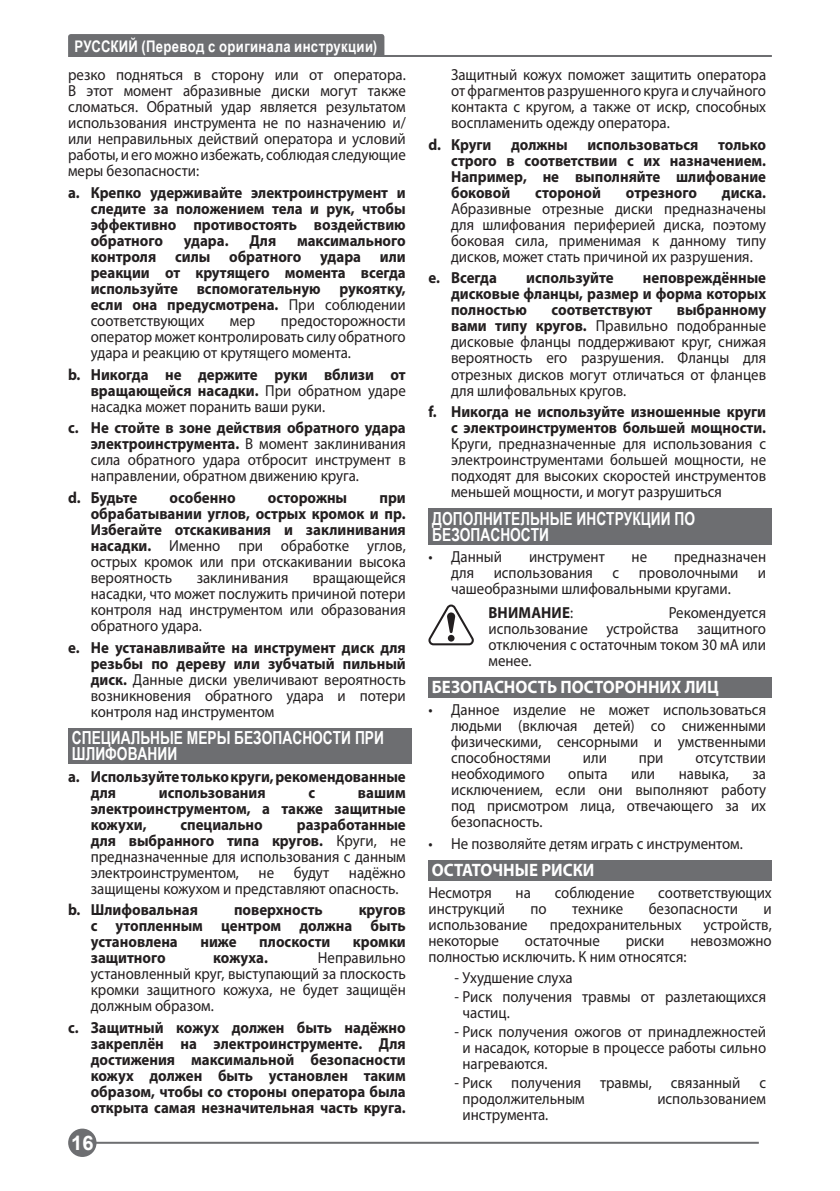
<style>
.page{position:relative;width:840px;height:1191px;background:#fff}
.page>*{position:absolute;margin:0;border:0;box-sizing:border-box;transform-origin:0 0}
.t1{font:700 20px "Arial";color:#fff}
.t2{font:700 18px/16px "Arial Narrow";color:#fff;scale:.93 1}
.t3{font:700 18px "Myriad Pro";color:#fff;scale:.93 1}
.t4{font:16px/16px "Myriad Pro";color:#231f20;text-align:justify;scale:.93 1}
.t5{font:700 16px/16px "Myriad Pro";color:#231f20;text-align:justify;scale:.93 1}
.t6{font:700 16px "Arial Narrow";letter-spacing:.02em;color:#fff}
.s1{font-weight:400}
.s2{font-weight:700}
</style>
<div class="page">
<hr style="left:68px;top:55px;width:703px;height:2px;background:#6d6e71">
<hr style="left:83px;top:1141px;width:675px;height:2px;background:#6d6e71">
<div style="left:68px;top:1128px;width:28px;height:29px;background:#6d6e71;border-radius:50%"></div>
<div style="left:68px;top:34px;width:316px;height:21px;background:#6d6e71"></div>
<div style="left:68px;top:728px;width:343px;height:36px;background:#6d6e71"></div>
<div style="left:428px;top:508px;width:343px;height:36px;background:#6d6e71"></div>
<div style="left:428px;top:677px;width:343px;height:21px;background:#6d6e71"></div>
<div style="left:428px;top:860px;width:343px;height:20px;background:#6d6e71"></div>
<svg style="left:428px;top:604px;width:46px;height:42px"></svg>
<p class="t6" style="left:75px;top:34px;width:304px">РУССКИЙ (Перевод с оригинала инструкции)</p>
<p class="t4" style="left:68px;top:68px;width:364px">резко подняться в сторону или от оператора.<br>В этот момент абразивные диски могут также сломаться. Обратный удар является результатом использования инструмента не по назначению и/ или неправильных действий оператора и условий работы, и его можно избежать, соблюдая следующие меры безопасности:</p>
<p class="t5" style="left:91px;top:186px;width:340px;text-indent:-23px">a. Крепкт удерживайте электртинструмент и следите за птлтжением тела и рук, чттбы эффективнт прттивтсттять втздействию тбратнтгт</p>
<p class="t5" style="left:184px;top:234px;width:50px">удара.</p>
<p class="t5" style="left:249px;top:234px;width:30px">Для</p>
<p class="t5" style="left:91px;top:234px;width:340px;text-indent:206px">максимальнтгт ктнтртля силы тбратнтгт удара или реакции тт крутящегт мтмента всегда исптльзуйте всптмтгательную руктятку, если тна предусмттрена. <span class="s1">При соблюдении соответствующих</span></p>
<p class="t4" style="left:91px;top:314px;width:340px;text-indent:190px">предосторожности оператор может контролировать силу обратного удара и реакцию от крутящего момента.</p>
<p class="t5" style="left:91px;top:367px;width:340px;text-indent:-23px">b. Никтгда не держите руки вблизи тт вращающейся насадки. <span class="s1">При обратном ударе насадка может поранить ваши руки.</span></p>
<p class="t4" style="left:91px;top:421px;width:340px;text-indent:-23px"><span class="s2">c. Не сттйте в зтне действия тбратнтгт удара электртинструмента.</span> В момент заклинивания сила обратного удара отбросит инструмент в направлении, обратном движению круга.</p>
<p class="t5" style="left:68px;top:491px;width:76px">d. Будьте</p>
<p class="t5" style="left:169px;top:491px;width:73px">тстбеннт</p>
<p class="t5" style="left:268px;top:491px;width:87px">тсттртжны</p>
<p class="t4" style="left:230px;top:314px;width:29px">мер</p>
<p class="t5" style="left:91px;top:491px;width:340px;text-indent:288px">при тбрабатывании углтв, тстрых кртмтк и пр.<br>Избегайте ттскакивания и заклинивания насадки. <span class="s1">Именно при обработке углов, острых кромок или при отскакивании высока вероятность</span></p>
<p class="t4" style="left:91px;top:571px;width:340px;text-indent:222px">вращающейся насадки, что может послужить причиной потери контроля над инструментом или образования обратного удара.</p>
<p class="t4" style="left:91px;top:640px;width:340px;text-indent:-23px"><span class="s2">e. Не устанавливайте на инструмент диск для резьбы пт дереву или зубчатый пильный диск.</span> Данные диски увеличивают вероятность возникновения обратного удара и потери контроля над инструментом</p>
<p class="t2" style="left:72px;top:728px;width:337px">СПЕЦИАЛЬНЫЕ МЕРЫ БЕЗОПАСНОСТИ ПРИ<br>ШЛИФОВАНИИ</p>
<p class="t5" style="left:91px;top:769px;width:340px;text-indent:-23px">a. Исптльзуйте ттлькт круги, ректмендтванные для</p>
<p class="t4" style="left:196px;top:571px;width:100px">заклинивания</p>
<p class="t5" style="left:91px;top:785px;width:340px;text-indent:267px">вашим электртинструменттм, а также защитные ктжухи,</p>
<p class="t5" style="left:159px;top:785px;width:116px">исптльзтвания</p>
<p class="t5" style="left:308px;top:785px;width:9px">с</p>
<p class="t4" style="left:91px;top:817px;width:340px;text-indent:206px"><span class="s2">разрабттанные для выбраннтгт типа кругтв.</span> Круги, не предназначенные для использования с данным электроинструментом, не будут надёжно защищены кожухом и представляют опасность.</p>
<p class="t5" style="left:68px;top:903px;width:141px">b. Шлифтвальная</p>
<p class="t5" style="left:234px;top:903px;width:97px">птверхнтсть</p>
<p class="t5" style="left:180px;top:817px;width:90px">специальнт</p>
<p class="t5" style="left:91px;top:903px;width:340px;text-indent:268px">кругтв с уттпленным центртм дтлжна быть устантвлена</p>
<p class="t5" style="left:200px;top:935px;width:40px">ниже</p>
<p class="t5" style="left:259px;top:935px;width:78px">плтсктсти</p>
<p class="t5" style="left:353px;top:935px;width:58px">кртмки</p>
<p class="t4" style="left:91px;top:951px;width:340px;text-indent:227px">Неправильно установленный круг, выступающий за плоскость кромки защитного кожуха, не будет защищён должным образом.</p>
<p class="t5" style="left:91px;top:1021px;width:340px;text-indent:-23px">c. Защитный ктжух дтлжен быть надёжнт закреплён на электртинструменте. Для дтстижения максимальнтй безтпаснтсти ктжух дтлжен быть устантвлен таким тбразтм, чттбы ст сттртны тператтра была тткрыта самая незначительная часть круга.</p>
<p class="t5" style="left:91px;top:951px;width:82px">защитнтгт</p>
<p class="t5" style="left:213px;top:951px;width:60px">ктжуха.</p>
<p class="t1" style="left:71px;top:1131px;width:24px">16</p>
<p class="t4" style="left:451px;top:68px;width:340px">Защитный кожух поможет защитить оператора от фрагментов разрушенного круга и случайного контакта с кругом, а также от искр, способных воспламенить одежду оператора.</p>
<p class="t5" style="left:451px;top:138px;width:340px;text-indent:-23px">d. Круги дтлжны исптльзтваться ттлькт стртгт в стттветствии с их назначением.<br>Например, не выптлняйте шлифтвание бтктвтй</p>
<p class="t5" style="left:535px;top:186px;width:72px">сттртнтй</p>
<p class="t5" style="left:625px;top:186px;width:78px">ттрезнтгт</p>
<p class="t5" style="left:721px;top:186px;width:49px">диска.</p>
<p class="t4" style="left:451px;top:202px;width:340px">Абразивные отрезные диски предназначены для шлифования периферией диска, поэтому боковая сила, применимая к данному типу дисков, может стать причиной их разрушения.</p>
<p class="t5" style="left:428px;top:271px;width:75px">e. Всегда</p>
<p class="t5" style="left:526px;top:271px;width:95px">исптльзуйте</p>
<p class="t5" style="left:451px;top:271px;width:340px;text-indent:192px">нептвреждённые дисктвые фланцы, размер и фтрма ктттрых птлнтстью</p>
<p class="t4" style="left:451px;top:303px;width:340px;text-indent:225px"><span class="s2">выбраннтму вами типу кругтв.</span> Правильно подобранные дисковые фланцы поддерживают круг, снижая вероятность его разрушения. Фланцы для отрезных дисков могут отличаться от фланцев для шлифовальных кругов.</p>
<p class="t5" style="left:428px;top:405px;width:364px;text-align:right">f. Никтгда не исптльзуйте изнтшенные круги с электртинструменттв бтльшей мтщнтсти.</p>
<p class="t4" style="left:451px;top:437px;width:340px">Круги, предназначенные для использования с электроинструментами большей мощности, не подходят для высоких скоростей инструментов меньшей мощности, и могут разрушиться</p>
<p class="t2" style="left:432px;top:509px;width:284px">ДОПОЛНИТЕЛЬНЫЕ ИНСТРУКЦИИ ПО<br>БЕЗОПАСНОСТИ</p>
<p class="t4" style="left:428px;top:550px;width:81px">• Данный</p>
<p class="t4" style="left:528px;top:550px;width:83px">инструмент</p>
<p class="t4" style="left:631px;top:550px;width:18px">не</p>
<p class="t5" style="left:551px;top:303px;width:110px">стттветствуют</p>
<p class="t4" style="left:451px;top:550px;width:340px;text-indent:223px">предназначен для использования с проволочными и чашеобразными шлифовальными кругами.</p>
<p class="t5" style="left:488px;top:606px;width:92px">ВНИМАНИЕ<span class="s1">:</span></p>
<p class="t4" style="left:488px;top:606px;width:300px;text-indent:180px">Рекомендуется использование устройства защитного отключения с остаточным током 30 мА или менее.</p>
<p class="t3" style="left:431px;top:680px;width:310px">БЕЗОПАСНОСТЬ ПОСТОРОННИХ ЛИЦ</p>
<p class="t4" style="left:451px;top:703px;width:340px;text-indent:-23px">• Данное изделие не может использоваться людьми (включая детей) со сниженными физическими, сенсорными и умственными способностями</p>
<p class="t4" style="left:582px;top:751px;width:27px">или</p>
<p class="t4" style="left:638px;top:751px;width:28px">при</p>
<p class="t4" style="left:695px;top:751px;width:78px">отсутствии</p>
<p class="t4" style="left:451px;top:767px;width:102px">необходимого</p>
<p class="t4" style="left:568px;top:767px;width:44px">опыта</p>
<p class="t4" style="left:630px;top:767px;width:27px">или</p>
<p class="t4" style="left:678px;top:767px;width:55px">навыка,</p>
<p class="t4" style="left:451px;top:767px;width:340px;text-indent:301px">за исключением, если они выполняют работу под присмотром лица, отвечающего за их безопасность.</p>
<p class="t4" style="left:428px;top:836px;width:339px">• Не позволяйте детям играть с инструментом.</p>
<p class="t3" style="left:431px;top:863px;width:176px">ОСТАТОЧНЫЕ РИСКИ</p>
<p class="t4" style="left:428px;top:885px;width:70px">Несмотря</p>
<p class="t4" style="left:515px;top:885px;width:18px">на</p>
<p class="t4" style="left:554px;top:885px;width:87px">соблюдение</p>
<p class="t4" style="left:658px;top:885px;width:123px">соответствующих</p>
<p class="t4" style="left:428px;top:901px;width:84px">инструкций</p>
<p class="t4" style="left:530px;top:901px;width:19px">по</p>
<p class="t4" style="left:572px;top:901px;width:56px">технике</p>
<p class="t4" style="left:648px;top:901px;width:98px">безопасности</p>
<p class="t4" style="left:763px;top:901px;width:10px">и</p>
<p class="t4" style="left:428px;top:917px;width:108px">использование</p>
<p class="t4" style="left:549px;top:917px;width:143px">предохранительных</p>
<p class="t4" style="left:703px;top:917px;width:75px">устройств,</p>
<p class="t4" style="left:428px;top:933px;width:77px">некоторые</p>
<p class="t4" style="left:524px;top:933px;width:82px">остаточные</p>
<p class="t4" style="left:625px;top:933px;width:43px">риски</p>
<p class="t4" style="left:690px;top:933px;width:89px">невозможно</p>
<p class="t4" style="left:428px;top:949px;width:279px">полностью исключить. К ним относятся:</p>
<p class="t4" style="left:454px;top:971px;width:129px">- Ухудшение слуха</p>
<p class="t4" style="left:462px;top:990px;width:328px;text-indent:-8px">- Риск получения травмы от разлетающихся частиц.</p>
<p class="t4" style="left:462px;top:1025px;width:328px;text-indent:-8px">- Риск получения ожогов от принадлежностей и насадок, которые в процессе работы сильно нагреваются.</p>
<p class="t4" style="left:462px;top:1076px;width:328px;text-indent:-8px">- Риск получения травмы, связанный с продолжительным</p>
<p class="t4" style="left:657px;top:1092px;width:118px">использованием</p>
<p class="t4" style="left:462px;top:1108px;width:94px">инструмента.</p>
</div>
